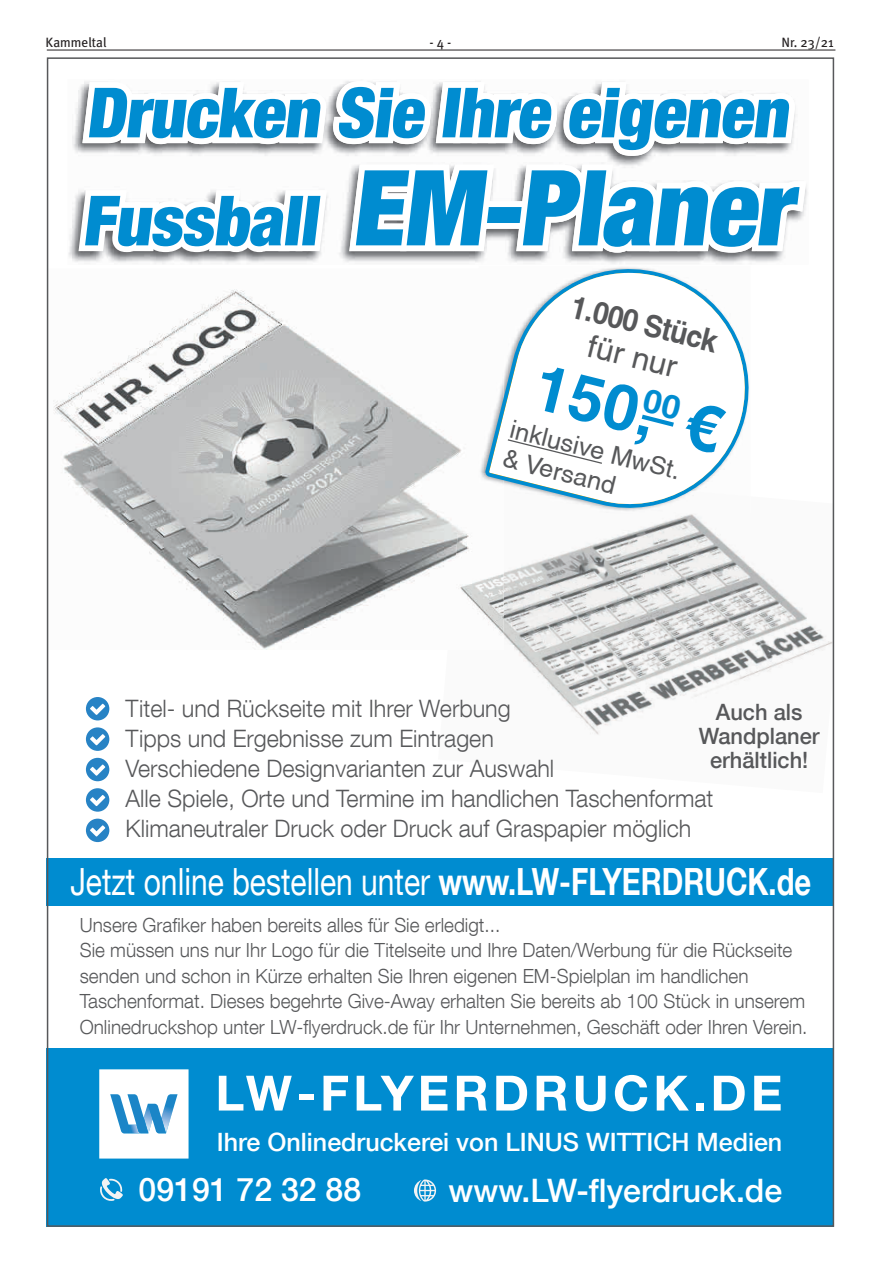
<style>
.page{position:relative;width:881px;height:1263px;background:#fff}
.page>*{position:absolute;margin:0;border:0;box-sizing:border-box;transform-origin:0 0}
.t1{font:italic 900 condensed 105px "Helvetica Neue LT Com";letter-spacing:-.01em;color:#008cd0}
.t2{font:italic 900 condensed 69.3px "Helvetica Neue LT Com";letter-spacing:-.01em;color:#008cd0}
.t3{font:700 63.45px "Helvetica";color:#008cd0}
.t4{font:37.5px "Helvetica Neue LT Com";color:#fff;scale:.8 1}
.t5{font:500 32.25px "Helvetica Neue LT Com";color:#fff}
.t6{font:700 31.8px "Helvetica";color:#57585a;scale:.9 1}
.t7{font:31.8px "Helvetica";color:#57585a}
.t8{font:25.35px/29.7px "Helvetica";color:#57585a}
.t9{font:500 25.2px "Helvetica Neue LT Com";color:#fff}
.t10{font:300 24px/30px "Helvetica Neue LT Com";color:#57585a}
.t11{font:500 22.5px/24px "Helvetica Neue LT Com";color:#57585a;text-align:center}
.t12{font:300 19.5px/25.5px "Helvetica Neue LT Com";color:#57585a}
.t13{font:13.5px "Meta Plus";color:#231f20}
.s1{font-size:69.3px;color:#fff}
.s2{font-weight:700}
</style>
<div class="page">
<hr style="left:47px;top:50px;width:788px;height:1px;background:#231f20">
<img style="left:503px;top:518px;width:327px;height:217px">
<img style="left:53px;top:289px;width:408px;height:361px">
<img style="left:447px;top:471px;width:56px;height:179px">
<img style="left:68px;top:85px;width:739px;height:179px">
<svg style="left:82px;top:81px;width:712px;height:75px"></svg>
<svg style="left:349px;top:165px;width:456px;height:88px"></svg>
<div style="left:47px;top:859px;width:786px;height:47px;background:#008cd0"></div>
<div style="left:47px;top:1048px;width:786px;height:179px;background:#008cd0"></div>
<svg style="left:219px;top:1076px;width:73px;height:34px"></svg>
<div style="left:298px;top:1094px;width:15px;height:6px;background:#fff"></div>
<svg style="left:323px;top:1076px;width:25px;height:34px"></svg>
<svg style="left:356px;top:1076px;width:58px;height:34px"></svg>
<svg style="left:421px;top:1076px;width:26px;height:34px"></svg>
<svg style="left:456px;top:1076px;width:30px;height:34px"></svg>
<svg style="left:496px;top:1076px;width:31px;height:34px"></svg>
<svg style="left:536px;top:1076px;width:30px;height:34px"></svg>
<svg style="left:575px;top:1076px;width:30px;height:35px"></svg>
<svg style="left:614px;top:1075px;width:33px;height:36px"></svg>
<svg style="left:656px;top:1076px;width:32px;height:34px"></svg>
<div style="left:695px;top:1103px;width:8px;height:7px;background:#fff"></div>
<svg style="left:713px;top:1076px;width:31px;height:34px"></svg>
<svg style="left:754px;top:1076px;width:26px;height:34px"></svg>
<svg style="left:100px;top:1178px;width:23px;height:23px"></svg>
<svg style="left:99px;top:1069px;width:89px;height:89px;background:#d5e8f5"></svg>
<svg style="left:414px;top:1179px;width:22px;height:22px"></svg>
<svg style="left:86px;top:697px;width:23px;height:23px"></svg>
<svg style="left:86px;top:727px;width:23px;height:24px"></svg>
<svg style="left:86px;top:758px;width:23px;height:23px"></svg>
<svg style="left:86px;top:788px;width:23px;height:24px"></svg>
<svg style="left:86px;top:819px;width:23px;height:23px"></svg>
<img style="left:478px;top:452px;width:7px;height:21px">
<img style="left:478px;top:473px;width:7px;height:40px">
<svg style="left:485px;top:259px;width:273px;height:259px"></svg>
<svg style="left:489px;top:273px;width:267px;height:243px"></svg>
<svg style="left:506px;top:438px;width:97px;height:27px"></svg>
<svg style="left:636px;top:412px;width:42px;height:18px"></svg>
<p class="t13" style="left:45px;top:34px;width:63px">Kammeltal</p>
<p class="t13" style="left:429px;top:34px;width:23px">- 4 -</p>
<p class="t13" style="left:781px;top:34px;width:54px">Nr. 23/21</p>
<h2 class="t2" style="left:86px;top:71px;width:703px">Drucken Sie Ihre eigenen</h2>
<h1 class="t1" style="left:82px;top:145px;width:711px"><span class="s1">Fussball</span> EM-Planer</h1>
<h3 class="t6" style="left:576px;top:287px;width:168px;rotate:14deg">1.000 Stück</h3>
<h3 class="t7" style="left:592px;top:327px;width:93px;rotate:14deg">für nur</h3>
<h3 class="t3" style="left:544px;top:348px;width:192px;rotate:14deg">150,<sup>00</sup> €</h3>
<p class="t8" style="left:514px;top:414px;width:176px;rotate:14deg">inklusive MwSt. &amp; Versand</p>
<p class="t10" style="left:126px;top:693px;width:589px">Titel- und Rückseite mit Ihrer Werbung<br>Tipps und Ergebnisse zum Eintragen<br>Verschiedene Designvarianten zur Auswahl<br>Alle Spiele, Orte und Termine im handlichen Taschenformat Klimaneutraler Druck oder Druck auf Graspapier möglich</p>
<p class="t11" style="left:698px;top:699px;width:122px">Auch als<br>Wandplaner erhältlich!</p>
<h3 class="t4" style="left:70px;top:859px;width:927px">Jetzt online bestellen unter <span class="s2">www.LW-FLYERDRUCK.de</span></h3>
<p class="t12" style="left:80px;top:912px;width:729px">Unsere Grafiker haben bereits alles für Sie erledigt...<br>Sie müssen uns nur Ihr Logo für die Titelseite und Ihre Daten/Werbung für die Rückseite senden und schon in Kürze erhalten Sie Ihren eigenen EM-Spielplan im handlichen Taschenformat. Dieses begehrte Give-Away erhalten Sie bereits ab 100 Stück in unserem Onlinedruckshop unter LW-flyerdruck.de für Ihr Unternehmen, Geschäft oder Ihren Verein.</p>
<p class="t9" style="left:217px;top:1127px;width:566px">Ihre Onlinedruckerei von LINUS WITTICH Medien</p>
<h3 class="t5" style="left:138px;top:1170px;width:224px">09191 72 32 88</h3>
<h3 class="t5" style="left:448px;top:1171px;width:335px">www.LW-flyerdruck.de</h3>
</div>
